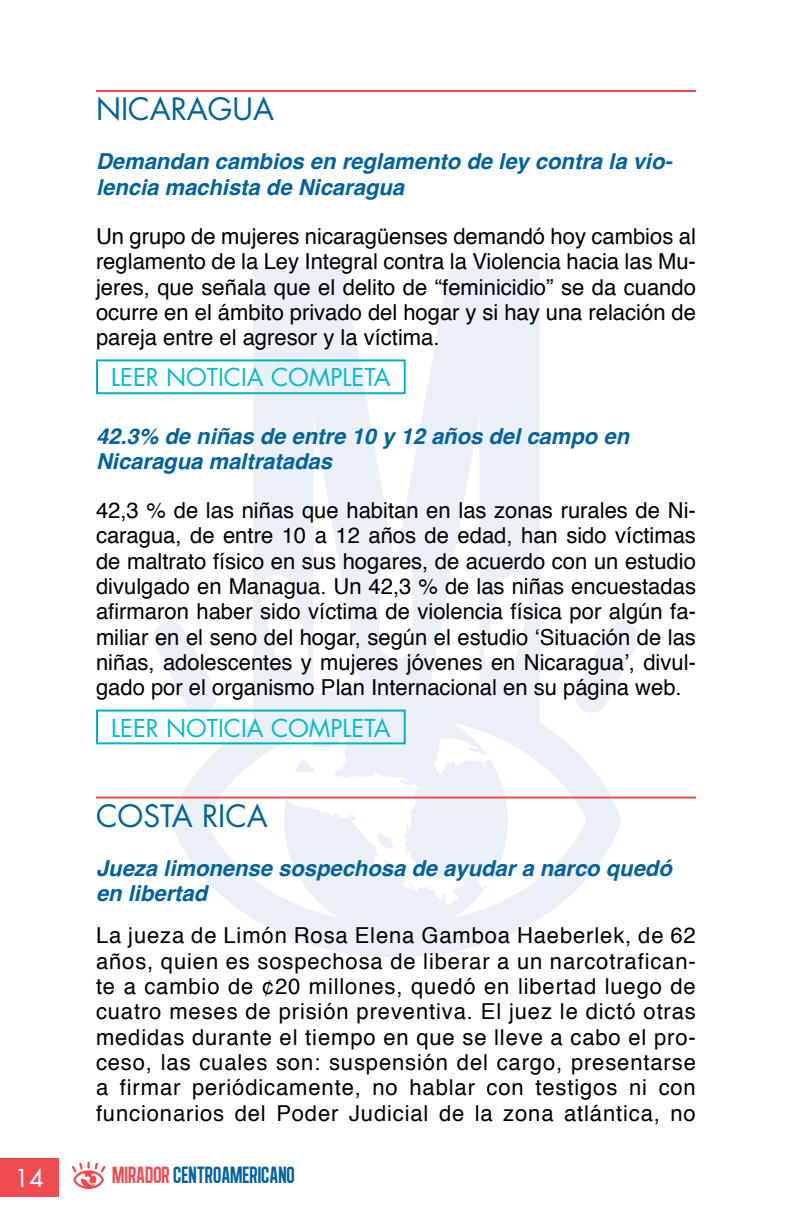
<style>
.page{position:relative;width:792px;height:1224px;background:#fff}
.page>*{position:absolute;margin:0;border:0;box-sizing:border-box;transform-origin:0 0}
.t1{font:30px "Futura LT";color:#00639e}
.t2{font:24px "Futura LT";color:#00bbd2}
.t3{font:24px "Algre Sans NC";color:#00639e}
.t4{font:24px "Futura LT";color:#fff}
.t5{font:22px/25.2px "Helvetica";color:#000;text-align:justify}
.t6{font:italic 700 22px/25.2px "Helvetica";color:#00639e}
.s1{color:#f04b52}
</style>
<div class="page">
<svg style="left:253px;top:266px;width:287px;height:418px;fill:#ebeff6"></svg>
<svg style="left:258px;top:573px;width:52px;height:99px"></svg>
<div style="left:380px;top:560px;width:32px;height:99px;background:#fff;border-radius:16px"></div>
<svg style="left:151px;top:621px;width:61px;height:89px"></svg>
<svg style="left:580px;top:621px;width:58px;height:63px"></svg>
<svg style="left:482px;top:573px;width:52px;height:99px"></svg>
<svg style="left:171px;top:684px;width:450px;height:274px"></svg>
<svg style="left:285px;top:738px;width:212px;height:167px"></svg>
<div style="left:0;top:1158px;width:59px;height:39px;background:#f04b52"></div>
<svg style="left:72px;top:1162px;width:33px;height:27px"></svg>
<hr style="left:96px;top:90px;width:600px;height:2px;background:#f04b52">
<hr style="left:96px;top:797px;width:600px;height:2px;background:#f04b52">
<div style="left:96px;top:359px;width:310px;height:35px;border:2px solid #00b2c9"></div>
<div style="left:96px;top:710px;width:310px;height:34px;border:2px solid #00b2c9"></div>
<h1 class="t1" style="left:96px;top:90px;width:180px">NICARAGUA</h1>
<p class="t6" style="left:96px;top:149px;width:578px">Demandan cambios en reglamento de ley contra la vio&shy;lencia machista de Nicaragua</p>
<p class="t5" style="left:96px;top:224px;width:602px">Un grupo de mujeres nicaragüenses demandó hoy cambios al reglamento de la Ley Integral contra la Violencia hacia las Mu&shy;jeres, que señala que el delito de “feminicidio” se da cuando ocurre en el ámbito privado del hogar y si hay una relación de pareja entre el agresor y la víctima.</p>
<p class="t2" style="left:111px;top:362px;width:13px">LEER</p>
<p class="t2" style="left:166px;top:362px;width:15px">NOTI</p>
<p class="t2" style="left:224px;top:362px;width:80px">CIA COMPLETA</p>
<p class="t6" style="left:96px;top:423px;width:535px">42.3% de niñas de entre 10 y 12 años del campo en<br>Nicaragua maltratadas</p>
<p class="t5" style="left:96px;top:498px;width:602px">42,3 % de las niñas que habitan en las zonas rurales de Ni&shy;caragua, de entre 10 a 12 años de edad, han sido víctimas de maltrato físico en sus hogares, de acuerdo con un estudio divulgado en Managua. Un 42,3 % de las niñas encuestadas afirmaron haber sido víctima de violencia física por algún fa&shy;miliar en el seno del hogar, según el estudio ‘Situación de las niñas, adolescentes y mujeres jóvenes en Nicaragua’, divul&shy;gado por el organismo Plan Internacional en su página web.</p>
<p class="t2" style="left:111px;top:712px;width:13px">LEER</p>
<p class="t2" style="left:166px;top:712px;width:15px">NOTI</p>
<p class="t2" style="left:224px;top:712px;width:80px">CIA COMPLETA</p>
<h1 class="t1" style="left:96px;top:796px;width:173px">COSTA RICA</h1>
<p class="t6" style="left:96px;top:856px;width:577px">Jueza limonense sospechosa de ayudar a narco quedó en libertad</p>
<p class="t5" style="left:96px;top:924px;width:601px">La jueza de Limón Rosa Elena Gamboa Haeberlek, de 62 años, quien es sospechosa de liberar a un narcotrafican&shy;te a cambio de ¢20 millones, quedó en libertad luego de cuatro meses de prisión preventiva. El juez le dictó otras medidas durante el tiempo en que se lleve a cabo el pro&shy;ceso, las cuales son: suspensión del cargo, presentarse a firmar periódicamente, no hablar con testigos ni con funcionarios del Poder Judicial de la zona atlántica, no</p>
<p class="t4" style="left:14px;top:1163px;width:31px">14</p>
<p class="t3" style="left:112px;top:1162px;width:184px"><span class="s1">MIRADOR</span> CENTROAMERICANO</p>
</div>
